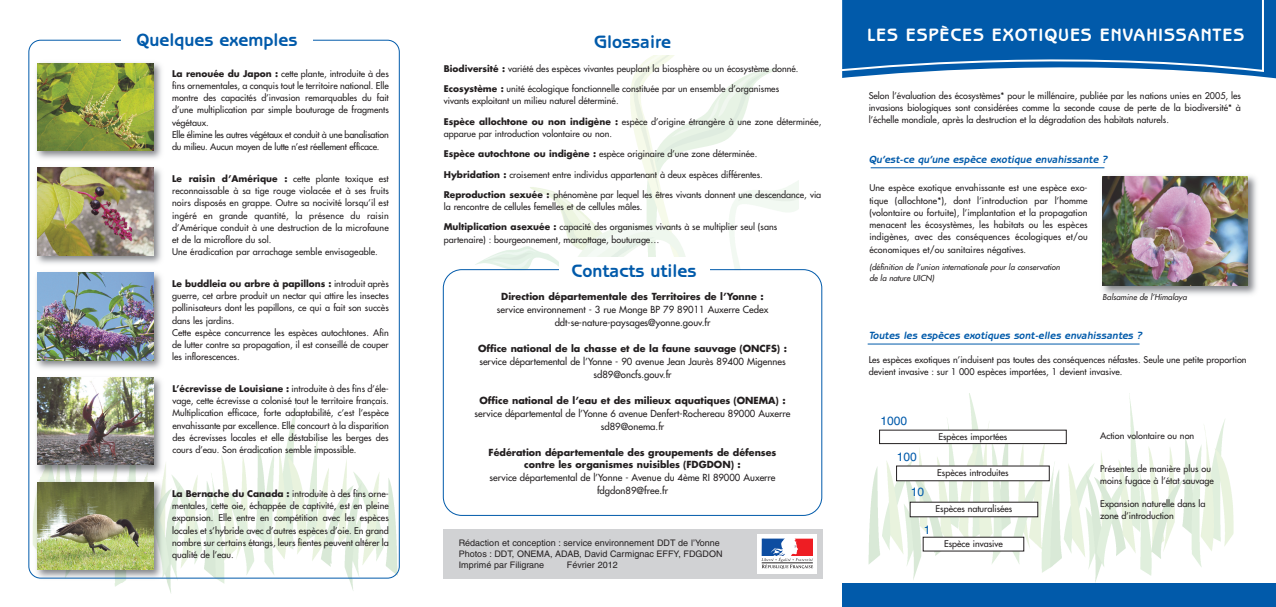
<style>
.page{position:relative;width:1276px;height:607px;background:#fff}
.page>*{position:absolute;margin:0;border:0;box-sizing:border-box;transform-origin:0 0}
.t1{font:700 18px "Benguiat Gothic";color:#015aaa}
.t2{font:700 18px "Benguiat Gothic";letter-spacing:.05em;color:#fff}
.t3{font:12px "Helvetica";color:#015aaa}
.t4{font:italic 700 10.5px "Benguiat Gothic";color:#015aaa}
.t5{font:9.5px/12.9px "Futura";color:#231f20;text-align:center}
.t6{font:700 9.5px/12.7px "Futura";color:#231f20;text-align:center}
.t7{font:9px/12.3px "Futura";color:#231f20}
.t8{font:9px/10.8px "Helvetica";color:#231f20}
.t9{font:italic 8px/11px "Futura";color:#231f20}
.s1{font-weight:700}
</style>
<div class="page">
<img style="left:114px;top:387px;width:349px;height:206px">
<img style="left:475px;top:55px;width:324px;height:214px">
<svg style="left:443px;top:269px;width:379px;height:247px"></svg>
<div style="left:559px;top:257px;width:150px;height:30px;background:#fff"></div>
<div style="left:455px;top:291px;width:354px;height:207px;background:#fff"></div>
<img style="left:37px;top:578px;width:130px;height:5px">
<div style="left:443px;top:529px;width:379px;height:49px;background:#d1d2d4"></div>
<div style="left:757px;top:534px;width:60px;height:40px;background:#fff"></div>
<svg style="left:761px;top:538px;width:52px;height:31px"></svg>
<hr style="left:870px;top:167px;width:234px;height:1px;background:#015aaa">
<img style="left:1102px;top:175px;width:155px;height:120px">
<img style="left:1102px;top:176px;width:146px;height:109px">
<hr style="left:867px;top:343px;width:272px;height:1px;background:#015aaa">
<img style="left:868px;top:393px;width:365px;height:190px">
<div style="left:879px;top:430px;width:187px;height:13px;background:#fff"></div>
<div style="left:879px;top:430px;width:187px;height:14px;border:1px solid #231f20"></div>
<div style="left:896px;top:466px;width:153px;height:14px;background:#fff"></div>
<div style="left:910px;top:502px;width:127px;height:14px;background:#fff"></div>
<div style="left:923px;top:537px;width:100px;height:14px;background:#fff"></div>
<svg style="left:842px;top:0;width:434px;height:79px"></svg>
<div style="left:842px;top:583px;width:434px;height:24px;background:#015aaa"></div>
<svg style="left:842px;top:0;width:422px;height:72px;background:#1064af"></svg>
<img style="left:28px;top:40px;width:372px;height:538px">
<div style="left:121px;top:32px;width:192px;height:22px;background:#fff"></div>
<h1 class="t1" style="left:136px;top:33px;width:163px">Quelques exemples</h1>
<h1 class="t2" style="left:867px;top:28px;width:379px">LES ESPÈCES EXOTIQUES ENVAHISSANTES</h1>
<h1 class="t1" style="left:594px;top:35px;width:79px">Glossaire</h1>
<p class="t7" style="left:444px;top:63px;width:356px"><span class="s1">Biodiversité :</span> variété des espèces vivantes peuplant la biosphère ou un écosystème donné.</p>
<p class="t7" style="left:444px;top:83px;width:337px"><span class="s1">Ecosystème :</span> unité écologique fonctionnelle constituée par un ensemble d’organismes vivants exploitant un milieu naturel déterminé.</p>
<p class="t7" style="left:444px;top:116px;width:379px"><span class="s1">Espèce allochtone ou non indigène :</span> espèce d’origine étrangère à une zone déterminée, apparue par introduction volontaire ou non.</p>
<p class="t7" style="left:444px;top:148px;width:315px"><span class="s1">Espèce autochtone ou indigène :</span> espèce originaire d’une zone déterminée.</p>
<p class="t7" style="left:444px;top:169px;width:320px"><span class="s1">Hybridation :</span> croisement entre individus appartenant à deux espèces différentes.</p>
<p class="t7" style="left:444px;top:189px;width:379px"><span class="s1">Reproduction sexuée :</span> phénomène par lequel les êtres vivants donnent une descendance, via la rencontre de cellules femelles et de cellules mâles.</p>
<p class="t7" style="left:444px;top:221px;width:335px"><span class="s1">Multiplication asexuée :</span> capacité des organismes vivants à se multiplier seul (sans partenaire) : bourgeonnement, marcottage, bouturage…</p>
<p class="t7" style="left:172px;top:68px;width:218px"><span class="s1">La renouée du Japon :</span> cette plante, introduite à des fins ornementales, a conquis tout le territoire national. Elle montre des capacités d’invasion remarquables du fait d’une multiplication par simple bouturage de fragments végétaux.<br>Elle élimine les autres végétaux et conduit à une banalisation du milieu. Aucun moyen de lutte n’est réellement efficace.</p>
<p class="t7" style="left:172px;top:173px;width:218px"><span class="s1">Le raisin d’Amérique :</span> cette plante toxique est reconnaissable à sa tige rouge violacée et à ses fruits noirs disposés en grappe. Outre sa nocivité lorsqu’il est ingéré en grande quantité, la présence du raisin d’Amérique conduit à une destruction de la microfaune et de la microflore du sol.<br>Une éradication par arrachage semble envisageable.</p>
<p class="t7" style="left:172px;top:278px;width:218px"><span class="s1">Le buddleia ou arbre à papillons :</span> introduit après guerre, cet arbre produit un nectar qui attire les insectes pollinisateurs dont les papillons, ce qui a fait son succès dans les jardins.<br>Cette espèce concurrence les espèces autochtones. Afin de lutter contre sa propagation, il est conseillé de couper les inflorescences.</p>
<p class="t7" style="left:172px;top:383px;width:218px;text-align:justify"><span class="s1">L’écrevisse de Louisiane :</span> introduite à des fins d’éle&shy;vage, cette écrevisse a colonisé tout le territoire français.<br>Multiplication efficace, forte adaptabilité, c’est l’espèce envahissante par excellence. Elle concourt à la disparition des écrevisses locales et elle déstabilise les berges des cours d’eau. Son éradication semble impossible.</p>
<p class="t7" style="left:172px;top:488px;width:218px;text-align:justify"><span class="s1">La Bernache du Canada :</span> introduite à des fins orne&shy;mentales, cette oie, échappée de captivité, est en pleine expansion. Elle entre en compétition avec les espèces locales et s’hybride avec d’autres espèces d’oie. En grand nombre sur certains étangs, leurs fientes peuvent altérer la qualité de l’eau.</p>
<p class="t7" style="left:868px;top:90px;width:374px;text-align:justify">Selon l’évaluation des écosystèmes* pour le millénaire, publiée par les nations unies en 2005, les invasions biologiques sont considérées comme la seconde cause de perte de la biodiversité* à l’échelle mondiale, après la destruction et la dégradation des habitats naturels.</p>
<p class="t4" style="left:868px;top:155px;width:242px">Qu’est-ce qu’une espèce exotique envahissante ?</p>
<p class="t7" style="left:869px;top:182px;width:220px;text-align:justify">Une espèce exotique envahissante est une espèce exo&shy;tique (allochtone*), dont l’introduction par l’homme (volontaire ou fortuite), l’implantation et la propagation menacent les écosystèmes, les habitats ou les espèces indigènes, avec des conséquences écologiques et/ou économiques et/ou sanitaires négatives.</p>
<p class="t9" style="left:869px;top:262px;width:194px">(définition de l’union internationale pour la conservation de la nature UICN)</p>
<p class="t9" style="left:1102px;top:292px;width:87px">Balsamine de l’Himalaya</p>
<p class="t4" style="left:868px;top:332px;width:276px">Toutes les espèces exotiques sont-elles envahissantes ?</p>
<p class="t7" style="left:868px;top:354px;width:379px">Les espèces exotiques n’induisent pas toutes des conséquences néfastes. Seule une petite proportion devient invasive : sur 1 000 espèces importées, 1 devient invasive.</p>
<h2 class="t3" style="left:880px;top:416px;width:28px">1000</h2>
<p class="t7" style="left:938px;top:430px;width:70px">Espèces importées</p>
<h2 class="t3" style="left:897px;top:452px;width:22px">100</h2>
<p class="t7" style="left:937px;top:467px;width:73px">Espèces introduites</p>
<h2 class="t3" style="left:911px;top:487px;width:15px">10</h2>
<p class="t7" style="left:935px;top:503px;width:78px">Espèces naturalisées</p>
<h2 class="t3" style="left:924px;top:525px;width:8px">1</h2>
<p class="t7" style="left:944px;top:538px;width:60px">Espèce invasive</p>
<h1 class="t1" style="left:571px;top:264px;width:127px">Contacts utiles</h1>
<p class="t6" style="left:501px;top:291px;width:264px">Direction départementale des Territoires de l’Yonne :</p>
<p class="t5" style="left:497px;top:304px;width:273px">service environnement - 3 rue Monge BP 79 89011 Auxerre Cedex ddt-se-nature-paysages@yonne.gouv.fr</p>
<p class="t6" style="left:478px;top:343px;width:310px">Office national de la chasse et de la faune sauvage (ONCFS) :</p>
<p class="t5" style="left:479px;top:356px;width:308px">service départemental de l’Yonne - 90 avenue Jean Jaurès 89400 Migennes sd89@oncfs.gouv.fr</p>
<p class="t6" style="left:479px;top:395px;width:308px">Office national de l’eau et des milieux aquatiques (ONEMA) :</p>
<p class="t5" style="left:474px;top:407px;width:317px">service départemental de l’Yonne 6 avenue Denfert-Rochereau 89000 Auxerre sd89@onema.fr</p>
<p class="t6" style="left:488px;top:446px;width:289px">Fédération départementale des groupements de défenses contre les organismes nuisibles (FDGDON) :</p>
<p class="t5" style="left:489px;top:472px;width:288px">service départemental de l’Yonne - Avenue du 4ème RI 89000 Auxerre fdgdon89@free.fr</p>
<p class="t7" style="left:1100px;top:430px;width:96px">Action volontaire ou non</p>
<p class="t7" style="left:1100px;top:463px;width:115px">Présentes de manière plus ou moins fugace à l’état sauvage</p>
<p class="t7" style="left:1100px;top:498px;width:107px">Expansion naturelle dans la zone d’introduction</p>
<p class="t8" style="left:459px;top:538px;width:265px">Rédaction et conception : service environnement DDT de l’Yonne<br>Photos : DDT, ONEMA, ADAB, David Carmignac EFFY, FDGDON<br>Imprimé par Filigrane</p>
<p class="t8" style="left:567px;top:560px;width:52px">Février 2012</p>
</div>
